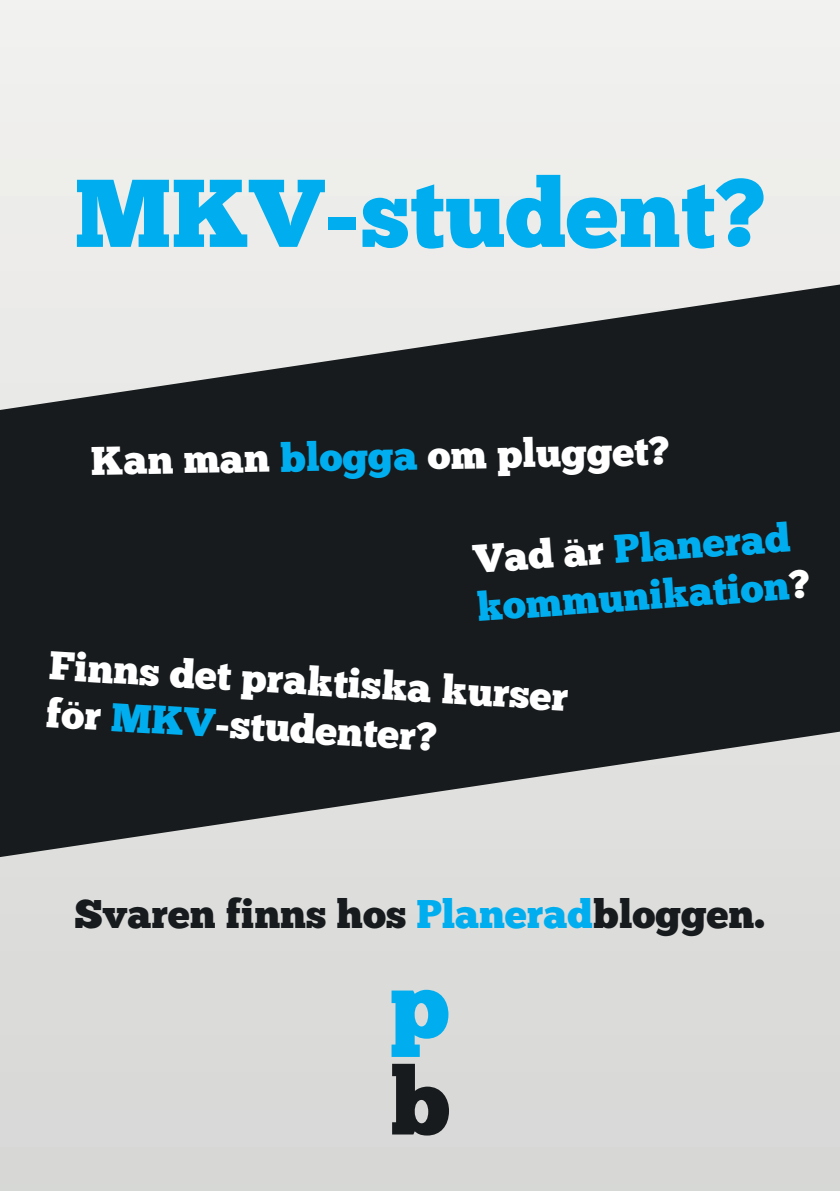
<style>
.page{position:relative;width:840px;height:1191px;background:#fff}
.page>*{position:absolute;margin:0;border:0;box-sizing:border-box;transform-origin:0 0}
.t1{font:96px "Chunk Five";color:#00aeef}
.t2{font:94.2px "Chunk Five";color:#00aeef}
.t3{font:94.2px "Chunk Five";color:#171b1d}
.t4{font:40px/48.2px "Chunk Five";color:#fff}
.t5{font:40px "Chunk Five";color:#171b1d}
.t6{font:40px/48px "Chunk Five";color:#00aeef}
.s1{color:#00aeef}
.s2{color:#fff}
</style>
<div class="page">
<div style="left:0;top:0;width:839px;height:1191px;background:linear-gradient(to right,#e4e4e2,#e4e4e2)"></div>
<svg style="left:0;top:284px;width:839px;height:573px;background:#444748"></svg>
<h1 class="t1" style="left:74px;top:156px;width:692px">MKV-student?</h1>
<p class="t4" style="left:91px;top:437px;width:579px;rotate:-1deg">Kan man <span class="s1">blogga</span> om plugget?</p>
<p class="t6" style="left:471px;top:535px;width:335px;rotate:-4deg"><span class="s2">Vad är</span> Planerad kommunikation<span class="s2">?</span></p>
<p class="t4" style="left:51px;top:639px;width:521px;rotate:4deg">Finns det praktiska kurser för <span class="s1">MKV</span>-studenter?</p>
<p class="t5" style="left:74px;top:890px;width:691px">Svaren finns hos <span class="s1">Planerad</span>bloggen.</p>
<h2 class="t2" style="left:389px;top:948px;width:62px">p</h2>
<h2 class="t3" style="left:389px;top:1045px;width:63px">b</h2>
</div>
